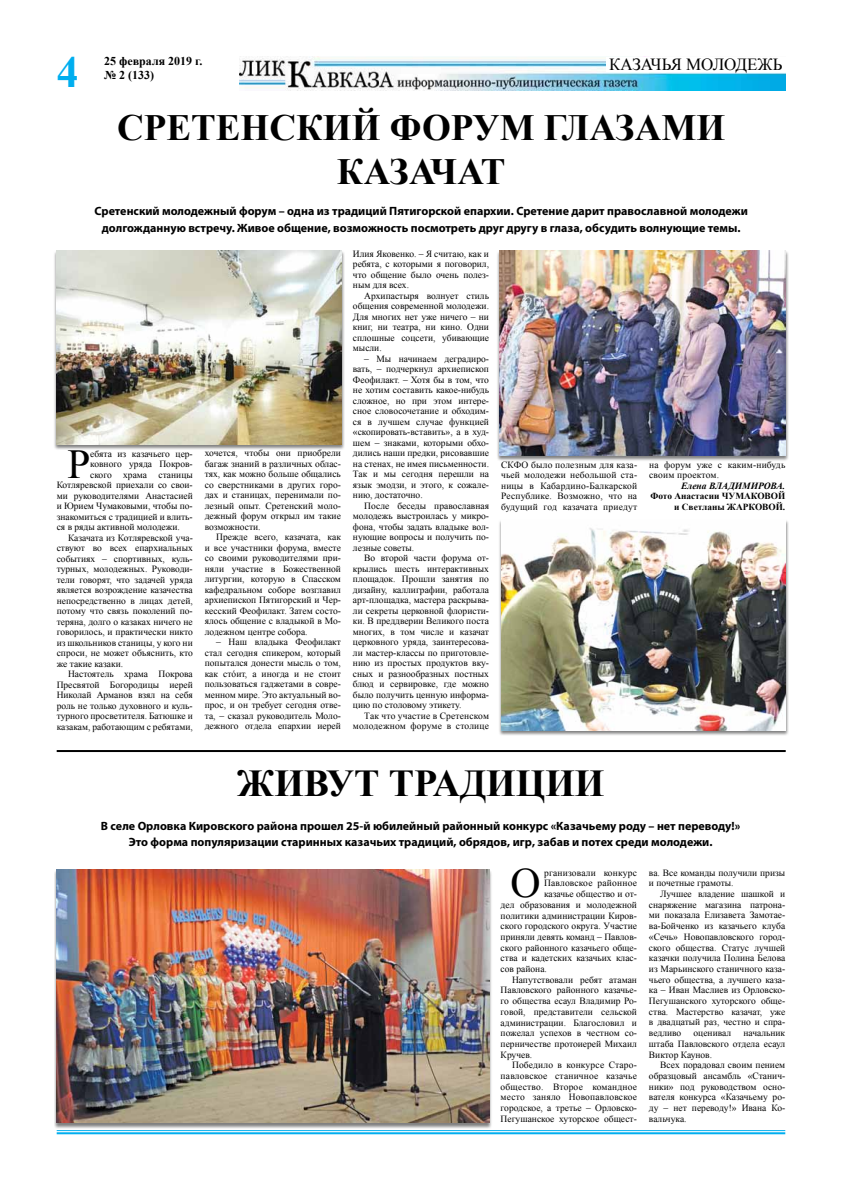
<style>
.page{position:relative;width:842px;height:1191px;background:#fff}
.page>*{position:absolute;margin:0;border:0;box-sizing:border-box;transform-origin:0 0}
.t1{font:700 44px "Times New Roman";color:#00aeef}
.t2{font:41.8px "Times New Roman";color:#000}
.t3{font:41.2px "Times New Roman";color:#000}
.t4{font:700 38px "Times New Roman";color:#000}
.t5{font:700 37px/44px "Times New Roman";color:#000;text-align:center}
.t6{font:17px "Times New Roman";color:#000}
.t7{font:700 12px/16.5px "Myriad Pro";color:#000;text-align:center}
.t8{font:700 12px/14.4px "Times New Roman";color:#000}
.t9{font:9.5px/10.5px "Times New Roman";color:#000;text-align:justify}
.t10{font:9.5px/10.5px "Times New Roman";letter-spacing:.02em;color:#000;text-align:right}
.t11{font:italic 700 9.5px "Times New Roman";color:#000}
.t12{font:700 9.3px/10.5px "Times New Roman";color:#000}
</style>
<div class="page">
<img style="left:240px;top:57px;width:545px;height:33px">
<div style="left:606px;top:57px;width:180px;height:15px;background:#fff"></div>
<hr style="left:57px;top:1130px;width:728px;height:1px;background:#00aeef">
<hr style="left:57px;top:1132px;width:728px;height:2px;background:#00aeef">
<div style="left:54px;top:869px;width:438px;height:259px;background:#000;opacity:.5"></div>
<img style="left:57px;top:869px;width:432px;height:254px">
<hr style="left:57px;top:750px;width:729px;height:2px;background:#000">
<div style="left:54px;top:250px;width:291px;height:200px;background:#000;opacity:.5"></div>
<img style="left:57px;top:250px;width:285px;height:194px">
<div style="left:498px;top:519px;width:291px;height:217px;background:#000;opacity:.5"></div>
<img style="left:501px;top:520px;width:285px;height:210px">
<div style="left:496px;top:250px;width:293px;height:211px;background:#000;opacity:.5"></div>
<img style="left:500px;top:250px;width:286px;height:205px">
<h1 class="t1" style="left:57px;top:41px;width:23px">4</h1>
<p class="t8" style="left:104px;top:53px;width:100px">25 февраля 2019 г. № 2 (133)</p>
<h3 class="t6" style="left:609px;top:53px;width:175px">КАЗАЧЬЯ МОЛОДЕЖЬ</h3>
<h3 class="t5" style="left:117px;top:105px;width:609px">СРЕТЕНСКИЙ ФОРУМ ГЛАЗАМИ<br>КАЗАЧАТ</h3>
<p class="t7" style="left:94px;top:203px;width:655px">Сретенский молодежный форум – одна из традиций Пятигорской епархии. Сретение дарит православной молодежи долгожданную встречу. Живое общение, возможность посмотреть друг другу в глаза, обсудить волнующие темы.</p>
<h3 class="t3" style="left:67px;top:436px;width:24px">Р</h3>
<p class="t9" style="left:90px;top:448px;width:104px">ебята из казачьего цер-</p>
<p class="t9" style="left:90px;top:458px;width:104px">ковного уряда Покров-</p>
<p class="t9" style="left:90px;top:469px;width:104px">ского храма станицы</p>
<p class="t9" style="left:57px;top:479px;width:138px">Котляревской приехали со свои-</p>
<p class="t9" style="left:57px;top:490px;width:138px">ми руководителями Анастасией</p>
<p class="t9" style="left:57px;top:500px;width:138px">и Юрием Чумаковыми, чтобы по-</p>
<p class="t9" style="left:57px;top:511px;width:138px">знакомиться с традицией и влить-</p>
<p class="t9" style="left:57px;top:521px;width:125px">ся в ряды активной молодежи.</p>
<p class="t9" style="left:68px;top:532px;width:126px">Казачата из Котляревской уча-</p>
<p class="t9" style="left:57px;top:542px;width:138px">ствуют во всех епархиальных</p>
<p class="t9" style="left:57px;top:553px;width:138px">событиях – спортивных, куль-</p>
<p class="t9" style="left:57px;top:563px;width:138px">турных, молодежных. Руководи-</p>
<p class="t9" style="left:57px;top:574px;width:138px">тели говорят, что задачей уряда</p>
<p class="t9" style="left:57px;top:584px;width:138px">является возрождение казачества</p>
<p class="t9" style="left:57px;top:595px;width:138px">непосредственно в лицах детей,</p>
<p class="t9" style="left:57px;top:605px;width:138px">потому что связь поколений по-</p>
<p class="t9" style="left:57px;top:616px;width:138px">теряна, долго о казаках ничего не</p>
<p class="t9" style="left:57px;top:626px;width:138px">говорилось, и практически никто</p>
<p class="t9" style="left:57px;top:637px;width:138px">из школьников станицы, у кого ни</p>
<p class="t9" style="left:57px;top:647px;width:138px">спроси, не может объяснить, кто</p>
<p class="t9" style="left:57px;top:658px;width:68px">же такие казаки.</p>
<p class="t9" style="left:68px;top:668px;width:126px">Настоятель храма Покрова</p>
<p class="t9" style="left:57px;top:679px;width:138px">Пресвятой Богородицы иерей</p>
<p class="t9" style="left:57px;top:689px;width:138px">Николай Арманов взял на себя</p>
<p class="t9" style="left:57px;top:700px;width:138px">роль не только духовного и куль-</p>
<p class="t9" style="left:57px;top:710px;width:138px">турного просветителя. Батюшке и</p>
<p class="t9" style="left:57px;top:721px;width:138px">казакам, работающим с ребятами,</p>
<p class="t9" style="left:205px;top:448px;width:138px">хочется, чтобы они приобрели багаж знаний в различных облас&shy;тях, как можно больше общались со сверстниками в других горо&shy;дах и станицах, перенимали по&shy;лезный опыт. Сретенский моло&shy;дежный форум открыл им такие возможности.</p>
<p class="t9" style="left:205px;top:532px;width:138px;text-indent:11px">Прежде всего, казачата, как и все участники форума, вместе со своими руководителями при&shy;няли участие в Божественной литургии, которую в Спасском кафедральном соборе возглавил архиепископ Пятигорский и Чер&shy;кесский Феофилакт. Затем состо&shy;ялось общение с владыкой в Мо&shy;лодежном центре собора.</p>
<p class="t9" style="left:205px;top:637px;width:138px;text-indent:11px">– Наш владыка Феофилакт стал сегодня спикером, который попытался донести мысль о том, как стóит, а иногда и не стоит пользоваться гаджетами в совре&shy;менном мире. Это актуальный во&shy;прос, и он требует сегодня отве&shy;та, – сказал руководитель Моло&shy;дежного отдела епархии иерей</p>
<p class="t9" style="left:353px;top:248px;width:138px">Илия Яковенко. – Я считаю, как и ребята, с которыми я поговорил, что общение было очень полез&shy;ным для всех.</p>
<p class="t9" style="left:353px;top:290px;width:138px;text-indent:11px">Архипастыря волнует стиль общения современной молодежи.<br>Для многих нет уже ничего – ни книг, ни театра, ни кино. Одни сплошные соцсети, убивающие мысли.</p>
<p class="t9" style="left:353px;top:353px;width:138px;text-indent:11px">– Мы начинаем деградиро&shy;вать, – подчеркнул архиепископ Феофилакт. – Хотя бы в том, что не хотим составить какое-нибудь сложное, но при этом интере&shy;сное словосочетание и обходим&shy;ся в лучшем случае функцией «скопировать-вставить», а в худ&shy;шем – знаками, которыми обхо&shy;дились наши предки, рисовавшие на стенах, не имея письменности.<br>Так и мы сегодня перешли на язык эмодзи, и этого, к сожале&shy;нию, достаточно.</p>
<p class="t9" style="left:353px;top:500px;width:138px;text-indent:11px">После беседы православная молодежь выстроилась у микро&shy;фона, чтобы задать владыке вол&shy;нующие вопросы и получить по&shy;лезные советы.</p>
<p class="t9" style="left:353px;top:552px;width:138px;text-indent:11px">Во второй части форума от&shy;крылись шесть интерактивных площадок. Прошли занятия по дизайну, каллиграфии, работала арт-площадка, мастера раскрыва&shy;ли секреты церковной флористи&shy;ки. В преддверии Великого поста многих, в том числе и казачат церковного уряда, заинтересова&shy;ли мастер-классы по приготовле&shy;нию из простых продуктов вку&shy;сных и разнообразных постных блюд и сервировке, где можно было получить ценную информа&shy;цию по столовому этикету.</p>
<p class="t10" style="left:353px;top:710px;width:138px">Так что участие в Сретенском молодежном форуме в столице</p>
<p class="t9" style="left:501px;top:459px;width:138px">СКФО было полезным для каза&shy;чьей молодежи небольшой ста&shy;ницы в Кабардино-Балкарской Республике. Возможно, что на будущий год казачата приедут</p>
<p class="t10" style="left:649px;top:459px;width:138px;text-align:left">на форум уже с каким-нибудь своим проектом.</p>
<p class="t11" style="left:681px;top:479px;width:36px">Елена ВЛА</p>
<p class="t11" style="left:728px;top:479px;width:15px">ДИМИРОВА</p>
<p class="t11" style="left:783px;top:479px;width:4px">.</p>
<p class="t12" style="left:650px;top:491px;width:87px">Фото Анастасии Чумако</p>
<p class="t12" style="left:674px;top:491px;width:113px;text-indent:90px">вой и Светланы Жарковой.</p>
<h3 class="t4" style="left:237px;top:757px;width:369px">ЖИВУТ ТРАДИЦИИ</h3>
<p class="t7" style="left:101px;top:817px;width:641px;line-height:16px">В селе Орловка Кировского района прошел 25-й юбилейный районный конкурс «Казачьему роду – нет переводу!»<br>Это форма популяризации старинных казачьих традиций, обрядов, игр, забав и потех среди молодежи.</p>
<h2 class="t2" style="left:510px;top:855px;width:32px">О</h2>
<p class="t10" style="left:544px;top:867px;width:94px">рганизовали конкурс</p>
<p class="t10" style="left:544px;top:878px;width:94px">Павловское районное</p>
<p class="t9" style="left:544px;top:888px;width:94px">казачье общество и от-</p>
<p class="t9" style="left:501px;top:899px;width:138px">дел образования и молодежной</p>
<p class="t9" style="left:501px;top:910px;width:138px">политики администрации Киров-</p>
<p class="t9" style="left:501px;top:920px;width:138px">ского городского округа. Участие</p>
<p class="t9" style="left:501px;top:931px;width:138px">приняли девять команд – Павлов-</p>
<p class="t9" style="left:501px;top:942px;width:138px">ского районного казачьего обще-</p>
<p class="t9" style="left:501px;top:952px;width:138px">ства и кадетских казачьих клас-</p>
<p class="t9" style="left:501px;top:963px;width:48px">сов района.</p>
<p class="t9" style="left:512px;top:974px;width:126px">Напутствовали ребят атаман</p>
<p class="t9" style="left:501px;top:984px;width:138px">Павловского районного казачье-</p>
<p class="t9" style="left:501px;top:995px;width:138px">го общества есаул Владимир Ро-</p>
<p class="t9" style="left:501px;top:1006px;width:138px">говой, представители сельской</p>
<p class="t9" style="left:501px;top:1017px;width:138px">администрации. Благословил и</p>
<p class="t9" style="left:501px;top:1027px;width:138px">пожелал успехов в честном со-</p>
<p class="t9" style="left:501px;top:1038px;width:138px">перничестве протоиерей Михаил</p>
<p class="t9" style="left:501px;top:1049px;width:33px">Кручев.</p>
<p class="t10" style="left:512px;top:1059px;width:126px">Победило в конкурсе Старо-</p>
<p class="t10" style="left:501px;top:1070px;width:138px">павловское станичное казачье</p>
<p class="t10" style="left:501px;top:1081px;width:138px">общество. Второе командное</p>
<p class="t10" style="left:501px;top:1091px;width:138px">место заняло Новопавловское</p>
<p class="t9" style="left:501px;top:1102px;width:138px">городское, а третье – Орловско-</p>
<p class="t9" style="left:501px;top:1113px;width:138px">Пегушанское хуторское общест-</p>
<p class="t9" style="left:649px;top:867px;width:138px">ва. Все команды получили призы и почетные грамоты.</p>
<p class="t9" style="left:649px;top:888px;width:138px;text-indent:11px">Лучшее владение шашкой и снаряжение магазина патрона&shy;ми показала Елизавета Замотае&shy;ва-Бойченко из казачьего клуба «Сечь» Новопавловского город&shy;ского общества. Статус лучшей казачки получила Полина Белова из Марьинского станичного каза&shy;чьего общества, а лучшего каза&shy;ка – Иван Маслиев из Орловско-Пегушанского хуторского обще&shy;ства. Мастерство казачат, уже в двадцатый раз, честно и спра&shy;ведливо</p>
<p class="t9" style="left:693px;top:1027px;width:39px">оценивал</p>
<p class="t9" style="left:649px;top:1027px;width:138px;text-indent:94px">начальник штаба Павловского отдела есаул Виктор Каунов.</p>
<p class="t9" style="left:649px;top:1059px;width:138px;text-indent:11px">Всех порадовал своим пением образцовый ансамбль «Станич&shy;ники» под руководством осно&shy;вателя конкурса «Казачьему ро&shy;ду – нет переводу!» Ивана Ко&shy;вальчука.</p>
</div>
